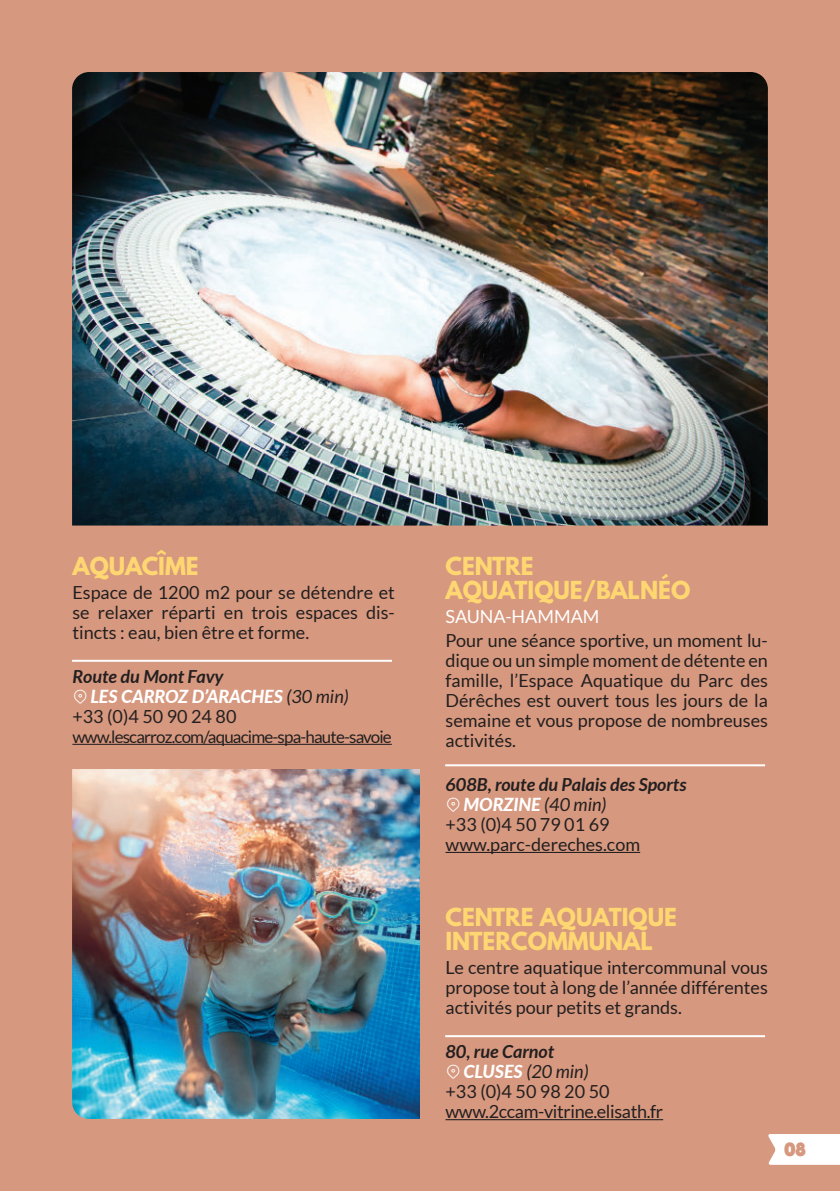
<style>
.page{position:relative;width:840px;height:1191px;background:#fff}
.page>*{position:absolute;margin:0;border:0;box-sizing:border-box;transform-origin:0 0}
.t1{font:700 22px/24px "League Spartan";color:#fed772}
.t2{font:20px "Phosphate Solid";color:#d6987e}
.t3{font:18px/20px "Lato";color:#231f20;text-align:justify}
.t4{font:italic 700 18px "Lato";color:#231f20}
.t5{font:italic 800 18px "Lato";letter-spacing:-.01em;color:#fff}
.t6{font:18px "Lato";letter-spacing:-.02em;color:#231f20}
.t7{font:italic 18px "Lato";color:#231f20}
.t8{font:18px "Lato";color:#fff}
.t9{font:17px "Lato";letter-spacing:-.05em;color:#231f20}
.s1{font-weight:400;color:#231f20}
.s2{font-weight:800;color:#fff}
</style>
<div class="page">
<div style="left:0;top:0;width:839px;height:1191px;background:#d6987e"></div>
<hr style="left:72px;top:744px;width:319px;height:1px;background:#231f20">
<hr style="left:72px;top:660px;width:320px;height:2px;background:#fff">
<hr style="left:445px;top:1119px;width:217px;height:1px;background:#231f20">
<hr style="left:445px;top:1035px;width:319px;height:2px;background:#fff">
<hr style="left:445px;top:852px;width:194px;height:1px;background:#231f20">
<hr style="left:445px;top:764px;width:319px;height:2px;background:#fff">
<img style="left:72px;top:72px;width:695px;height:453px">
<img style="left:72px;top:769px;width:348px;height:350px">
<div style="left:768px;top:1134px;width:71px;height:30px;background:#fff"></div>
<p class="t1" style="left:72px;top:553px;width:128px">AQUACÎME</p>
<p class="t3" style="left:72px;top:582px;width:324px">Espace de 1200 m2 pour se détendre et se relaxer réparti en trois espaces dis&shy;tincts : eau, bien être et forme.</p>
<p class="t4" style="left:72px;top:666px;width:153px">Route du Mont Favy</p>
<p class="t5" style="left:90px;top:683px;width:260px">LES CARROZ D’ARACHES <span class="s1">(30 min)</span></p>
<p class="t3" style="left:72px;top:706px;width:165px">+33 (0)4 50 90 24 80</p>
<p class="t9" style="left:72px;top:728px;width:321px">www.lescarroz.com/aquacime-spa-haute-savoie</p>
<p class="t1" style="left:445px;top:553px;width:246px">CENTRE<br>AQUATIQUE/BALNÉO</p>
<p class="t8" style="left:445px;top:607px;width:155px">SAUNA-HAMMAM</p>
<p class="t3" style="left:445px;top:630px;width:324px">Pour une séance sportive, un moment lu&shy;dique ou un simple moment de détente en famille, l’Espace Aquatique du Parc des Dérêches est ouvert tous les jours de la semaine et vous propose de nombreuses activités.</p>
<p class="t4" style="left:445px;top:777px;width:242px">608B, route du Palais des Sports</p>
<p class="t5" style="left:463px;top:791px;width:144px">MORZINE <span class="s1">(40 min)</span></p>
<p class="t3" style="left:445px;top:814px;width:165px">+33 (0)4 50 79 01 69</p>
<p class="t3" style="left:445px;top:834px;width:196px">www.parc-dereches.com</p>
<p class="t1" style="left:445px;top:904px;width:233px">CENTRE AQUATIQUE<br>INTERCOMMUNAL</p>
<p class="t3" style="left:445px;top:958px;width:324px">Le centre aquatique intercommunal vous propose tout à long de l’année différentes activités pour petits et grands.</p>
<p class="t4" style="left:445px;top:1041px;width:110px">80, rue Carnot</p>
<p class="t7" style="left:463px;top:1064px;width:127px"><span class="s2">CLUSES</span> (20 min)</p>
<p class="t3" style="left:445px;top:1082px;width:165px">+33 (0)4 50 98 20 50</p>
<p class="t6" style="left:445px;top:1102px;width:219px">www.2ccam-vitrine.elisath.fr</p>
<p class="t2" style="left:783px;top:1140px;width:23px">08</p>
</div>
